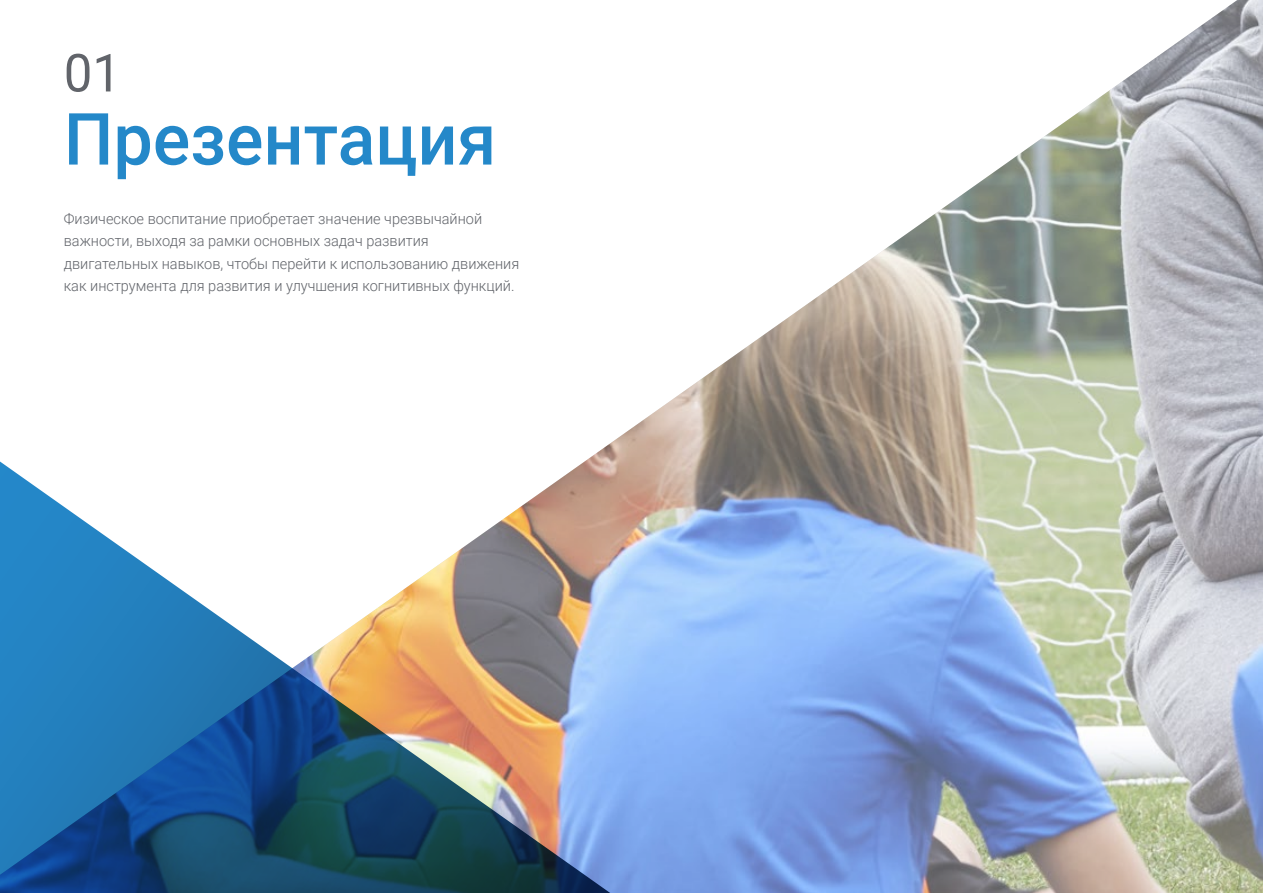
<style>
.page{position:relative;width:1263px;height:893px;background:#fff}
.page>*{position:absolute;margin:0;border:0;box-sizing:border-box;transform-origin:0 0}
.t1{font:500 72px "Roboto";color:#2488c9}
.t2{font:52.5px "Roboto";color:#61646a}
.t3{font:300 15px/22.5px "Roboto";color:#61646a}
</style>
<div class="page">
<img style="left:606px;top:0;width:657px;height:893px">
<svg style="left:0;top:446px;width:640px;height:447px"></svg>
<h2 class="t2" style="left:64px;top:36px;width:59px">01</h2>
<h1 class="t1" style="left:64px;top:89px;width:434px">Презентация</h1>
<p class="t3" style="left:64px;top:207px;width:457px">Физическое воспитание приобретает значение чрезвычайной важности, выходя за рамки основных задач развития двигательных навыков, чтобы перейти к использованию движения как инструмента для развития и улучшения когнитивных функций.</p>
</div>
